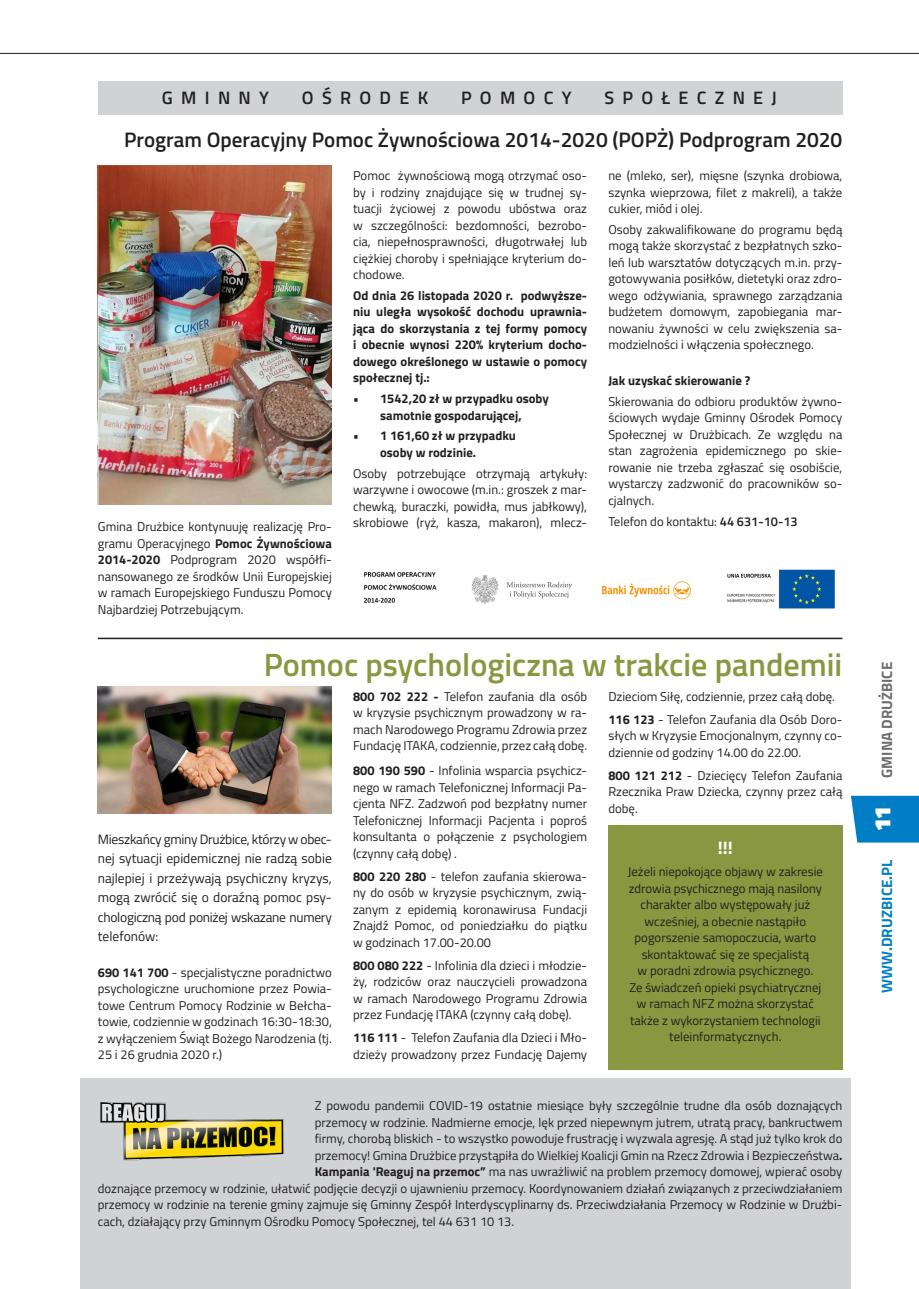
<style>
.page{position:relative;width:919px;height:1289px;background:#fff}
.page>*{position:absolute;margin:0;border:0;box-sizing:border-box;transform-origin:0 0}
.t1{font:600 32.25px "Titillium Web";color:#899740}
.t2{font:900 22.5px "Titillium Web";color:#fff}
.t3{font:600 21px "Titillium Web";color:#231f20}
.t4{font:600 18px "Titillium Web";letter-spacing:.46em;color:#231f20}
.t5{font:700 18px "Titillium Web";color:#fff}
.t6{font:700 15px "Titillium Web";letter-spacing:.01em;color:#007ec5}
.t7{font:700 15px "Titillium Web";color:#6c6d70}
.t8{font:13.5px/19.5px "Titillium Web";letter-spacing:-.02em;color:#231f20;text-align:justify}
.t9{font:12.75px/16.5px "Titillium Web";color:#231f20;text-align:justify}
.t10{font:700 12.75px/16.5px "Titillium Web";color:#231f20;text-align:justify}
.s1{font-weight:700}
.s2{font-weight:600}
</style>
<div class="page">
<div style="left:81px;top:1078px;width:769px;height:210px;background:#d1d2d4"></div>
<div style="left:608px;top:825px;width:234px;height:244px;background:#899740"></div>
<svg style="left:851px;top:795px;width:67px;height:47px;background:#0f85c8"></svg>
<img style="left:98px;top:686px;width:234px;height:127px">
<hr style="left:0;top:53px;width:918px;height:1px;background:#231f20">
<div style="left:98px;top:81px;width:744px;height:34px;background:#d1d2d4"></div>
<img style="left:98px;top:166px;width:234px;height:339px">
<img style="left:363px;top:569px;width:472px;height:40px">
<hr style="left:98px;top:637px;width:744px;height:2px;background:#231f20">
<img style="left:469px;top:569px;width:109px;height:39px">
<img style="left:100px;top:1102px;width:184px;height:59px">
<h3 class="t4" style="left:162px;top:85px;width:109px">GMINNY</h3>
<h3 class="t4" style="left:302px;top:85px;width:128px">OŚRODEK</h3>
<h3 class="t4" style="left:461px;top:85px;width:112px">POMOCY</h3>
<h3 class="t4" style="left:604px;top:85px;width:174px">SPOŁECZNEJ</h3>
<h3 class="t3" style="left:124px;top:124px;width:719px">Program Operacyjny Pomoc Żywnościowa 2014-2020 (POPŻ) Podprogram 2020</h3>
<p class="t9" style="left:98px;top:517px;width:235px">Gmina Drużbice kontynuuję realizację Pro&shy;gramu Operacyjnego <span class="s1">Pomoc Żywnościowa 2014-2020</span> Podprogram 2020 współfi&shy;nansowanego ze środków Unii Europejskiej w ramach Europejskiego Funduszu Pomocy Najbardziej Potrzebującym.</p>
<p class="t9" style="left:353px;top:167px;width:235px">Pomoc żywnościową mogą otrzymać oso&shy;by i rodziny znajdujące się w trudnej sy&shy;tuacji życiowej z powodu ubóstwa oraz w szczególności: bezdomności, bezrobo&shy;cia, niepełnosprawności, długotrwałej lub ciężkiej choroby i spełniające kryterium do&shy;chodowe.</p>
<p class="t10" style="left:353px;top:286px;width:235px">Od dnia 26 listopada 2020 r. podwyższe&shy;niu uległa wysokość dochodu uprawnia&shy;jąca do skorzystania z tej formy pomocy i obecnie wynosi 220% kryterium docho&shy;dowego określonego w ustawie o pomocy społecznej tj.:</p>
<p class="t10" style="left:353px;top:390px;width:197px;text-align:center">• 1542,20 zł w przypadku osoby samotnie gospodarującej,</p>
<p class="t10" style="left:380px;top:427px;width:137px;text-indent:-27px">• 1 161,60 zł w przypadku osoby w rodzinie.</p>
<p class="t9" style="left:353px;top:464px;width:235px">Osoby potrzebujące otrzymają artykuły: warzywne i owocowe (m.in.: groszek z mar&shy;chewką, buraczki, powidła, mus jabłkowy), skrobiowe (ryż, kasza, makaron), mlecz-</p>
<p class="t9" style="left:608px;top:167px;width:235px">ne (mleko, ser), mięsne (szynka drobiowa, szynka wieprzowa, filet z makreli), a także cukier, miód i olej.</p>
<p class="t9" style="left:608px;top:220px;width:235px">Osoby zakwalifikowane do programu będą mogą także skorzystać z bezpłatnych szko&shy;leń lub warsztatów dotyczących m.in. przy&shy;gotowywania posiłków, dietetyki oraz zdro&shy;wego odżywiania, sprawnego zarządzania budżetem domowym, zapobiegania mar&shy;nowaniu żywności w celu zwiększenia sa&shy;modzielności i włączenia społecznego.</p>
<p class="t10" style="left:608px;top:372px;width:143px">Jak uzyskać skierowanie ?</p>
<p class="t9" style="left:608px;top:392px;width:235px">Skierowania do odbioru produktów żywno&shy;ściowych wydaje Gminny Ośrodek Pomocy Społecznej w Drużbicach. Ze względu na stan zagrożenia epidemicznego po skie&shy;rowanie nie trzeba zgłaszać się osobiście, wystarczy zadzwonić do pracowników so&shy;cjalnych.</p>
<p class="t9" style="left:608px;top:512px;width:191px">Telefon do kontaktu: <span class="s2">44 631-10-13</span></p>
<h1 class="t1" style="left:264px;top:640px;width:580px">Pomoc psychologiczna w trakcie pandemii</h1>
<p class="t8" style="left:98px;top:828px;width:235px">Mieszkańcy gminy Drużbice, którzy w obec&shy;nej sytuacji epidemicznej nie radzą sobie najlepiej i przeżywają psychiczny kryzys, mogą zwrócić się o doraźną pomoc psy&shy;chologiczną pod poniżej wskazane numery telefonów:</p>
<p class="t9" style="left:98px;top:963px;width:235px"><span class="s1">690 141 700</span> - specjalistyczne poradnictwo psychologiczne uruchomione przez Powia&shy;towe Centrum Pomocy Rodzinie w Bełcha&shy;towie, codziennie w godzinach 16:30-18:30, z wyłączeniem Świąt Bożego Narodzenia (tj.<br>25 i 26 grudnia 2020 r.)</p>
<p class="t9" style="left:353px;top:687px;width:235px"><span class="s1">800 702 222 -</span> Telefon zaufania dla osób w kryzysie psychicznym prowadzony w ra&shy;mach Narodowego Programu Zdrowia przez Fundację ITAKA, codziennie, przez całą dobę.</p>
<p class="t9" style="left:353px;top:762px;width:235px"><span class="s1">800 190 590</span> - Infolinia wsparcia psychicz&shy;nego w ramach Telefonicznej Informacji Pa&shy;cjenta NFZ. Zadzwoń pod bezpłatny numer Telefonicznej Informacji Pacjenta i poproś konsultanta o połączenie z psychologiem (czynny całą dobę) .</p>
<p class="t9" style="left:353px;top:867px;width:235px"><span class="s1">800 220 280</span> - telefon zaufania skierowa&shy;ny do osób w kryzysie psychicznym, zwią&shy;zanym z epidemią koronawirusa Fundacji Znajdź Pomoc, od poniedziałku do piątku w godzinach 17.00-20.00</p>
<p class="t9" style="left:353px;top:956px;width:235px"><span class="s1">800 080 222</span> - Infolinia dla dzieci i młodzie&shy;ży, rodziców oraz nauczycieli prowadzona w ramach Narodowego Programu Zdrowia przez Fundację ITAKA (czynny całą dobę).</p>
<p class="t9" style="left:353px;top:1028px;width:235px"><span class="s1">116 111</span> - Telefon Zaufania dla Dzieci i Mło&shy;dzieży prowadzony przez Fundację Dajemy</p>
<p class="t9" style="left:608px;top:684px;width:235px;line-height:22.8px">Dzieciom Siłę, codziennie, przez całą dobę.<br><span class="s1">116 123</span> - Telefon Zaufania dla Osób Doro-</p>
<p class="t9" style="left:608px;top:726px;width:235px">słych w Kryzysie Emocjonalnym, czynny co&shy;dziennie od godziny 14.00 do 22.00.</p>
<p class="t9" style="left:608px;top:766px;width:235px"><span class="s1">800 121 212</span> - Dziecięcy Telefon Zaufania Rzecznika Praw Dziecka, czynny przez całą dobę.</p>
<h3 class="t5" style="left:717px;top:833px;width:17px">!!!</h3>
<p class="t9" style="left:628px;top:863px;width:196px;text-align:center">Jeżeli niepokojące objawy w zakresie zdrowia psychicznego mają nasilony charakter albo występowały już wcześniej, a obecnie nastąpiło pogorszenie samopoczucia, warto skontaktować się ze specjalistą<br>w poradni zdrowia psychicznego.<br>Ze świadczeń opieki psychiatrycznej w ramach NFZ można skorzystać także z wykorzystaniem technologii teleinformatycznych.</p>
<p class="t9" style="left:315px;top:1096px;width:529px">Z powodu pandemii COVID-19 ostatnie miesiące były szczególnie trudne dla osób doznających</p>
<p class="t9" style="left:315px;top:1113px;width:529px">przemocy w rodzinie. Nadmierne emocje, lęk przed niepewnym jutrem, utratą pracy, bankructwem</p>
<p class="t9" style="left:315px;top:1129px;width:529px">firmy, chorobą bliskich - to wszystko powoduje frustrację i wyzwala agresję. A stąd już tylko krok do</p>
<p class="t9" style="left:315px;top:1146px;width:529px">przemocy! Gmina Drużbice przystąpiła do Wielkiej Koalicji Gmin na Rzecz Zdrowia i Bezpieczeństwa<span class="s1">.</span></p>
<p class="t9" style="left:315px;top:1162px;width:529px"><span class="s1">Kampania 'Reaguj na przemoc”</span> ma nas uwrażliwić na problem przemocy domowej, wpierać osoby</p>
<p class="t9" style="left:98px;top:1179px;width:746px">doznające przemocy w rodzinie, ułatwić podjęcie decyzji o ujawnieniu przemocy. Koordynowaniem działań związanych z przeciwdziałaniem</p>
<p class="t9" style="left:98px;top:1195px;width:746px">przemocy w rodzinie na terenie gminy zajmuje się Gminny Zespół Interdyscyplinarny ds. Przeciwdziałania Przemocy w Rodzinie w Drużbi-</p>
<p class="t9" style="left:98px;top:1212px;width:418px">cach, działający przy Gminnym Ośrodku Pomocy Społecznej, tel 44 631 10 13.</p>
<p class="t7" style="left:875px;top:777px;width:117px;rotate:-90deg">GMINA DRUŻBICE</p>
<h2 class="t2" style="left:866px;top:831px;width:26px;rotate:-90deg">11</h2>
<p class="t6" style="left:875px;top:993px;width:135px;rotate:-90deg">WWW.DRUZBICE.PL</p>
</div>
